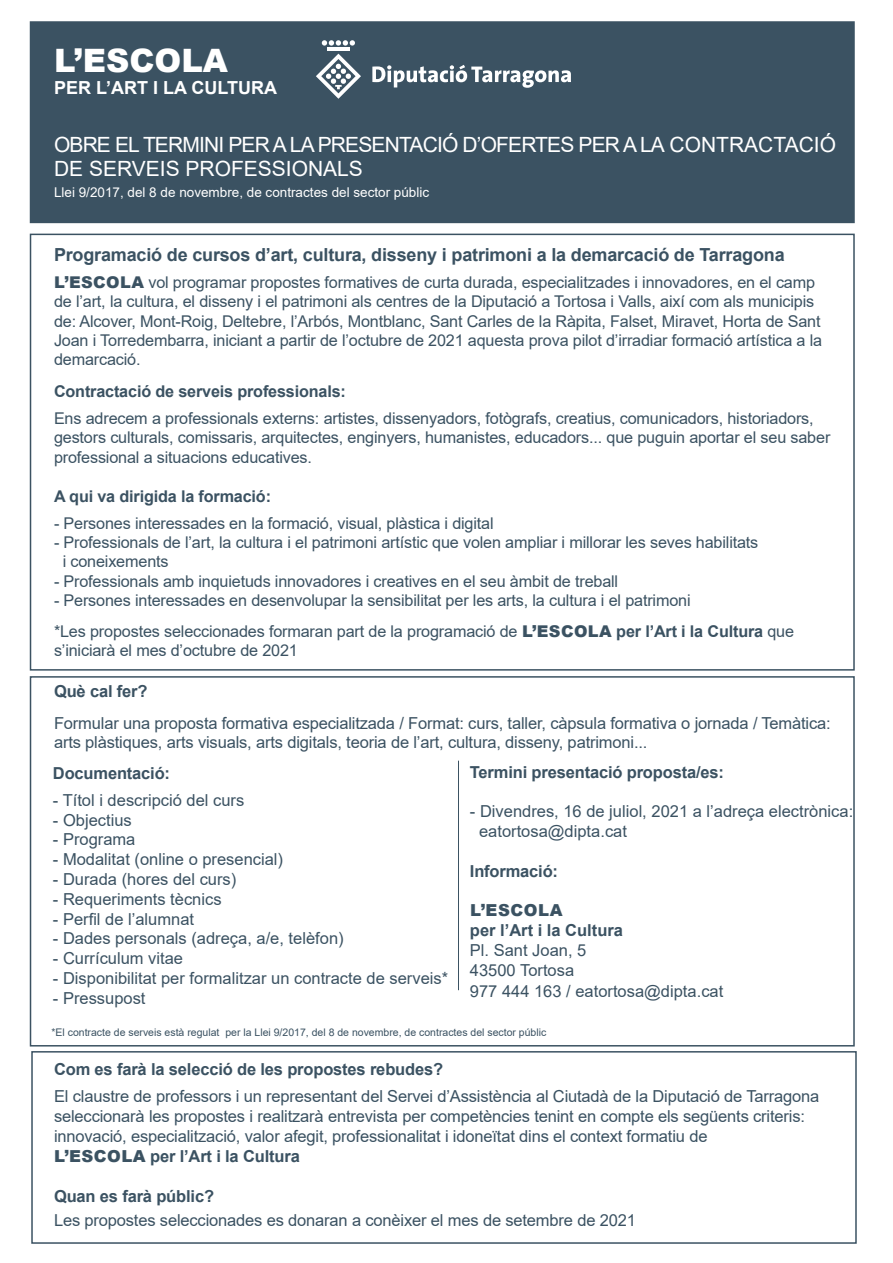
<style>
.page{position:relative;width:893px;height:1263px;background:#fff}
.page>*{position:absolute;margin:0;border:0;box-sizing:border-box;transform-origin:0 0}
.t1{font:900 32.25px "Arial";color:#fff}
.t2{font:21px/24px "Arial";letter-spacing:-.04em;color:#fff}
.t3{font:700 18px "Arial";letter-spacing:-.01em;color:#3b5262}
.t4{font:700 18px "Arial";color:#fff}
.t5{font:16.5px/19.8px "Arial";letter-spacing:-.01em;color:#3b5262}
.t6{font:700 16.5px "Arial";letter-spacing:-.01em;color:#3b5262}
.t7{font:900 16.5px "Arial";letter-spacing:.035em;color:#3b5262}
.t8{font:16.2px/19.5px "Arial";letter-spacing:-.01em;color:#3b5262}
.t9{font:700 16.2px "Arial";letter-spacing:-.01em;color:#3b5262}
.t10{font:13.5px "Arial";color:#fff}
.t11{font:10.5px "Arial";color:#3b5262}
.s1{font-weight:900}
.s2{font-weight:700}
</style>
<div class="page">
<div style="left:30px;top:676px;width:825px;height:370px;border:2px solid #3b5262"></div>
<div style="left:30px;top:21px;width:825px;height:202px;background:#3b5262;border:2px solid #3b5262"></div>
<div style="left:30px;top:234px;width:825px;height:437px;border:2px solid #3b5262"></div>
<hr style="left:458px;top:761px;width:1px;height:229px;background:#3b5262">
<div style="left:31px;top:1051px;width:826px;height:193px;border:2px solid #3b5262"></div>
<hr style="left:327px;top:47px;width:23px;height:4px;background:#fff">
<svg style="left:322px;top:40px;width:33px;height:6px"></svg>
<svg style="left:316px;top:54px;width:45px;height:45px"></svg>
<svg style="left:372px;top:65px;width:199px;height:23px"></svg>
<p class="t1" style="left:54px;top:37px;width:175px">L’ESCOLA</p>
<p class="t4" style="left:54px;top:75px;width:224px">PER L’ART I LA CULTURA</p>
<p class="t2" style="left:54px;top:132px;width:784px">OBRE EL TERMINI PER A LA PRESENTACIÓ D’OFERTES PER A LA CONTRACTACIÓ<br>DE SERVEIS PROFESSIONALS</p>
<p class="t10" style="left:54px;top:182px;width:377px">Llei 9/2017, del 8 de novembre, de contractes del sector públic</p>
<p class="t3" style="left:54px;top:242px;width:732px">Programació de cursos d’art, cultura, disseny i patrimoni a la demarcació de Tarragona</p>
<p class="t8" style="left:54px;top:272px;width:770px"><span class="s1">L’ESCOLA</span> vol programar propostes formatives de curta durada, especialitzades i innovadores, en el camp de l’art, la cultura, el disseny i el patrimoni als centres de la Diputació a Tortosa i Valls, així com als municipis de: Alcover, Mont-Roig, Deltebre, l’Arbós, Montblanc, Sant Carles de la Ràpita, Falset, Miravet, Horta de Sant Joan i Torredembarra, iniciant a partir de l’octubre de 2021 aquesta prova pilot d’irradiar formació artística a la demarcació.</p>
<p class="t9" style="left:54px;top:380px;width:294px">Contractació de serveis professionals:</p>
<p class="t8" style="left:54px;top:408px;width:778px">Ens adrecem a professionals externs: artistes, dissenyadors, fotògrafs, creatius, comunicadors, historiadors, gestors culturals, comissaris, arquitectes, enginyers, humanistes, educadors... que puguin aportar el seu saber professional a situacions educatives.</p>
<p class="t9" style="left:54px;top:484px;width:219px">A qui va dirigida la formació:</p>
<p class="t8" style="left:54px;top:513px;width:441px">- Persones interessades en la formació, visual, plàstica i digital</p>
<p class="t8" style="left:54px;top:532px;width:706px">- Professionals de l’art, la cultura i el patrimoni artístic que volen ampliar i millorar les seves habilitats</p>
<p class="t8" style="left:63px;top:552px;width:107px">i coneixements</p>
<p class="t8" style="left:54px;top:571px;width:566px">- Professionals amb inquietuds innovadores i creatives en el seu àmbit de treball</p>
<p class="t8" style="left:54px;top:591px;width:638px">- Persones interessades en desenvolupar la sensibilitat per les arts, la cultura i el patrimoni</p>
<p class="t8" style="left:54px;top:621px;width:742px">*Les propostes seleccionades formaran part de la programació de <span class="s1">L’ESCOLA</span> <span class="s2">per l’Art i la Cultura</span> que s’iniciarà el mes d’octubre de 2021</p>
<p class="t6" style="left:54px;top:679px;width:95px">Què cal fer?</p>
<p class="t5" style="left:54px;top:713px;width:778px">Formular una proposta formativa especialitzada / Format: curs, taller, càpsula formativa o jornada / Temàtica: arts plàstiques, arts visuals, arts digitals, teoria de l’art, cultura, disseny, patrimoni...</p>
<p class="t6" style="left:53px;top:761px;width:119px">Documentació:</p>
<p class="t5" style="left:53px;top:790px;width:193px">- Títol i descripció del curs</p>
<p class="t5" style="left:53px;top:810px;width:80px">- Objectius</p>
<p class="t5" style="left:53px;top:830px;width:84px">- Programa</p>
<p class="t5" style="left:53px;top:849px;width:232px">- Modalitat (online o presencial)</p>
<p class="t5" style="left:53px;top:869px;width:185px">- Durada (hores del curs)</p>
<p class="t5" style="left:53px;top:889px;width:170px">- Requeriments tècnics</p>
<p class="t5" style="left:53px;top:909px;width:143px">- Perfil de l’alumnat</p>
<p class="t5" style="left:53px;top:929px;width:292px">- Dades personals (adreça, a/e, telèfon)</p>
<p class="t5" style="left:53px;top:948px;width:132px">- Currículum vitae</p>
<p class="t5" style="left:53px;top:968px;width:397px">- Disponibilitat per formalitzar un contracte de serveis*</p>
<p class="t5" style="left:53px;top:988px;width:94px">- Pressupost</p>
<p class="t6" style="left:470px;top:760px;width:256px">Termini presentació proposta/es:</p>
<p class="t5" style="left:470px;top:801px;width:385px">- Divendres, 16 de juliol, 2021 a l’adreça electrònica:</p>
<p class="t5" style="left:479px;top:821px;width:149px">eatortosa@dipta.cat</p>
<p class="t6" style="left:470px;top:859px;width:90px">Informació:</p>
<p class="t7" style="left:470px;top:898px;width:94px">L’ESCOLA</p>
<p class="t6" style="left:470px;top:918px;width:155px">per l’Art i la Cultura</p>
<p class="t5" style="left:470px;top:940px;width:118px">Pl. Sant Joan, 5</p>
<p class="t5" style="left:470px;top:960px;width:106px">43500 Tortosa</p>
<p class="t5" style="left:470px;top:981px;width:255px">977 444 163 / eatortosa@dipta.cat</p>
<p class="t11" style="left:51px;top:1025px;width:496px">*El contracte de serveis està regulat per la Llei 9/2017, del 8 de novembre, de contractes del sector públic</p>
<p class="t6" style="left:54px;top:1058px;width:391px">Com es farà la selecció de les propostes rebudes?</p>
<p class="t5" style="left:54px;top:1086px;width:767px">El claustre de professors i un representant del Servei d’Assistència al Ciutadà de la Diputació de Tarragona seleccionarà les propostes i realitzarà entrevista per competències tenint en compte els següents criteris: innovació, especialització, valor afegit, professionalitat i idoneïtat dins el context formatiu de</p>
<p class="t6" style="left:54px;top:1144px;width:247px"><span class="s1">L’ESCOLA</span> per l’Art i la Cultura</p>
<p class="t6" style="left:54px;top:1184px;width:162px">Quan es farà públic?</p>
<p class="t5" style="left:54px;top:1210px;width:583px">Les propostes seleccionades es donaran a conèixer el mes de setembre de 2021</p>
</div>
